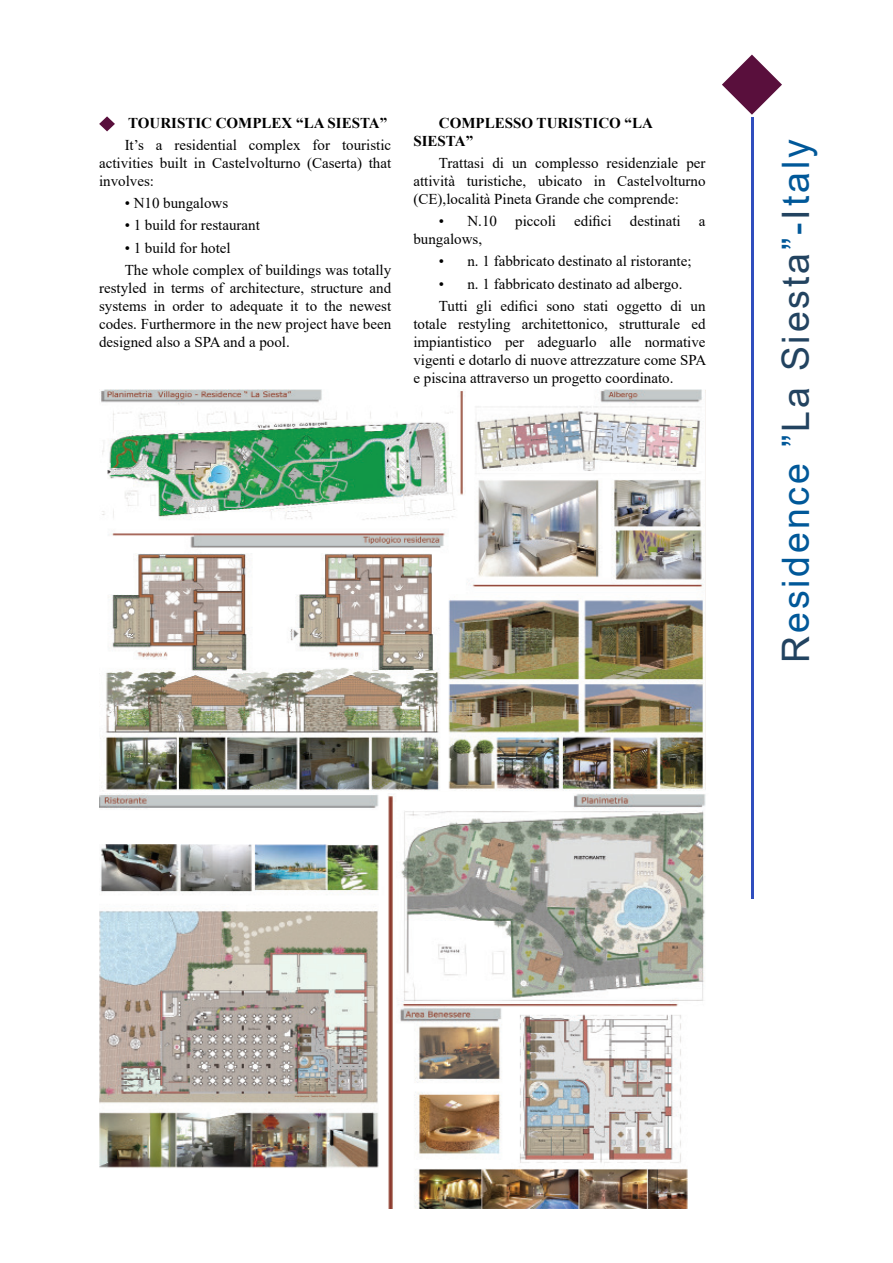
<style>
.page{position:relative;width:893px;height:1263px;background:#fff}
.page>*{position:absolute;margin:0;border:0;box-sizing:border-box;transform-origin:0 0}
.t1{font:37.8px "Arial";letter-spacing:.075em;color:#005899}
.t2{font:15px/18px "Times New Roman";color:#000;text-align:justify}
.t3{font:700 15px/18px "Times New Roman";color:#000}
.s1{color:#224360}
</style>
<div class="page">
<svg style="left:722px;top:55px;width:60px;height:60px"></svg>
<hr style="left:751px;top:117px;width:2px;height:781px;background:#304ebe">
<img style="left:100px;top:390px;width:606px;height:401px">
<img style="left:99px;top:793px;width:607px;height:416px">
<svg style="left:99px;top:116px;width:16px;height:15px"></svg>
<p class="t3" style="left:128px;top:113px;width:261px">TOURISTIC COMPLEX “LA SIESTA”</p>
<p class="t2" style="left:99px;top:135px;width:294px;text-indent:26px">It’s a residential complex for touristic activities built in Castelvolturno (Caserta) that involves:</p>
<p class="t2" style="left:125px;top:194px;width:105px">• N10 bungalows</p>
<p class="t2" style="left:125px;top:216px;width:137px">• 1 build for restaurant</p>
<p class="t2" style="left:125px;top:238px;width:108px">• 1 build for hotel</p>
<p class="t2" style="left:99px;top:260px;width:294px;text-indent:26px">The whole complex of buildings was totally restyled in terms of architecture, structure and systems in order to adequate it to the newest codes. Furthermore in the new project have been designed also a SPA and a pool.</p>
<p class="t3" style="left:413px;top:113px;width:241px;text-indent:26px">COMPLESSO TURISTICO “LA<br>SIESTA”</p>
<p class="t2" style="left:413px;top:153px;width:294px;text-indent:26px">Trattasi di un complesso residenziale per attività turistiche, ubicato in Castelvolturno (CE),località Pineta Grande che comprende:</p>
<p class="t2" style="left:413px;top:212px;width:294px;text-indent:26px">• N.10 piccoli edifici destinati a bungalows,</p>
<p class="t2" style="left:439px;top:252px;width:254px">• n. 1 fabbricato destinato al ristorante;</p>
<p class="t2" style="left:439px;top:274px;width:245px">• n. 1 fabbricato destinato ad albergo.</p>
<p class="t2" style="left:413px;top:296px;width:294px;text-indent:26px">Tutti gli edifici sono stati oggetto di un totale restyling architettonico, strutturale ed impiantistico per adeguarlo alle normative vigenti e dotarlo di nuove attrezzature come SPA e piscina attraverso un progetto coordinato.</p>
<p class="t1" style="left:770px;top:663px;width:525px;rotate:-90deg"><span class="s1">R</span>esidence ”<span class="s1">La Siesta</span>”-<span class="s1">I</span>taly</p>
</div>
